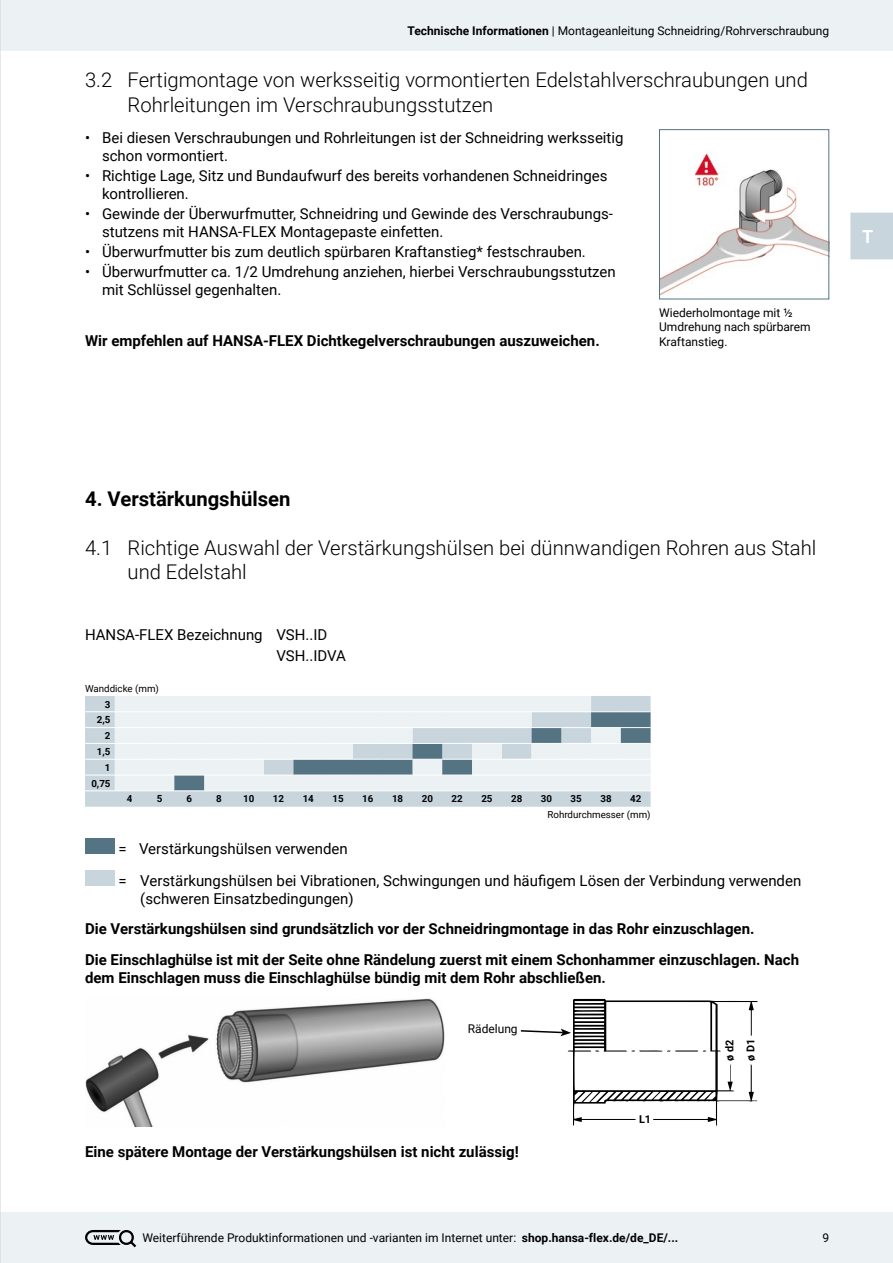
<style>
.page{position:relative;width:893px;height:1263px;background:#fff}
.page>*{position:absolute;margin:0;border:0;box-sizing:border-box;transform-origin:0 0}
.t1{font:300 20.25px/24.3px "Roboto";color:#000}
.t2{font:700 20.25px "Roboto";color:#000}
.t3{font:700 18px "Roboto";color:#fff}
.t4{font:15px/18px "Roboto";color:#000}
.t5{font:700 15px/30.8px "Roboto";color:#000}
.t6{font:12px/14.4px "Roboto";color:#000}
.t7{font:700 10.95px/20.9px "Roboto";color:#000}
.t8{font:700 9.75px/15.8px "Roboto";color:#000;text-align:right}
.t9{font:9.75px "Roboto";color:#000}
.s1{font-weight:700}
</style>
<div class="page">
<div style="left:0;top:0;width:893px;height:51px;background:#ecf1f4"></div>
<div style="left:0;top:1212px;width:893px;height:51px;background:#ecf1f4"></div>
<svg style="left:85px;top:1230px;width:52px;height:18px"></svg>
<div style="left:850px;top:212px;width:43px;height:48px;background:#c8d5dd"></div>
<svg style="left:115px;top:696px;width:536px;height:15px;background:#e7edf1"></svg>
<svg style="left:85px;top:711px;width:566px;height:96px;background:#d4dee3"></svg>
<hr style="left:531px;top:790px;width:30px;height:1px;background:#fff">
<hr style="left:561px;top:790px;width:30px;height:1px;background:#fff">
<hr style="left:591px;top:790px;width:30px;height:1px;background:#fff">
<hr style="left:621px;top:790px;width:30px;height:1px;background:#fff">
<hr style="left:85px;top:711px;width:30px;height:1px;background:#fff">
<hr style="left:85px;top:727px;width:30px;height:1px;background:#fff">
<hr style="left:85px;top:743px;width:30px;height:1px;background:#fff">
<hr style="left:85px;top:759px;width:30px;height:1px;background:#fff">
<hr style="left:85px;top:775px;width:30px;height:1px;background:#fff">
<hr style="left:85px;top:790px;width:30px;height:1px;background:#fff">
<div style="left:85px;top:838px;width:30px;height:16px;background:#557483"></div>
<div style="left:85px;top:870px;width:30px;height:16px;background:#c8d5dd"></div>
<img style="left:85px;top:999px;width:359px;height:127px">
<svg style="left:520px;top:999px;width:238px;height:127px"></svg>
<img style="left:661px;top:153px;width:166px;height:142px">
<div style="left:659px;top:129px;width:170px;height:170px;border:1px solid #557483"></div>
<hr style="left:0;top:0;width:1px;height:1263px;background:#c8d5dd">
<p class="t6" style="left:407px;top:23px;width:423px"><span class="s1">Technische Informationen</span> | Montageanleitung Schneidring/Rohrverschraubung</p>
<h1 class="t1" style="left:128px;top:67px;width:682px;text-indent:-43px">3.2 Fertigmontage von werksseitig vormontierten Edelstahlverschraubungen und<br>Rohrleitungen im Verschraubungsstutzen</h1>
<p class="t4" style="left:102px;top:128px;width:523px;text-indent:-17px">• Bei diesen Verschraubungen und Rohrleitungen ist der Schneidring werksseitig schon vormontiert.</p>
<p class="t4" style="left:102px;top:166px;width:507px;text-indent:-17px">• Richtige Lage, Sitz und Bundaufwurf des bereits vorhandenen Schneidringes kontrollieren.</p>
<p class="t4" style="left:102px;top:204px;width:512px;text-indent:-17px">• Gewinde der Überwurfmutter, Schneidring und Gewinde des Verschraubungs&shy;stutzens mit HANSA-FLEX Montagepaste einfetten.</p>
<p class="t4" style="left:85px;top:242px;width:502px">• Überwurfmutter bis zum deutlich spürbaren Kraftanstieg* festschrauben.</p>
<p class="t4" style="left:102px;top:262px;width:515px;text-indent:-17px">• Überwurfmutter ca. 1/2 Umdrehung anziehen, hierbei Verschraubungsstutzen mit Schlüssel gegenhalten.</p>
<p class="t5" style="left:85px;top:325px;width:516px">Wir empfehlen auf HANSA-FLEX Dichtkegelverschraubungen auszuweichen.</p>
<p class="t6" style="left:659px;top:305px;width:153px">Wiederholmontage mit ½<br>Umdrehung nach spürbarem<br>Kraftanstieg.</p>
<p class="t3" style="left:862px;top:224px;width:13px">T</p>
<h1 class="t2" style="left:85px;top:485px;width:207px">4. Verstärkungshülsen</h1>
<h1 class="t1" style="left:128px;top:534px;width:690px;text-indent:-43px">4.1 Richtige Auswahl der Verstärkungshülsen bei dünnwandigen Rohren aus Stahl und Edelstahl</h1>
<p class="t4" style="left:276px;top:624px;width:71px;line-height:20.1px;text-indent:-191px">HANSA-FLEX Bezeichnung VSH..ID<br>VSH..IDVA</p>
<p class="t9" style="left:85px;top:681px;width:75px">Wanddicke (mm)</p>
<p class="t8" style="left:91px;top:696px;width:21px">3<br>2,5<br>2<br>1,5<br>1<br>0,75</p>
<p class="t8" style="left:127px;top:791px;width:7px">4</p>
<p class="t8" style="left:157px;top:791px;width:7px">5</p>
<p class="t8" style="left:186px;top:791px;width:7px">6</p>
<p class="t8" style="left:216px;top:791px;width:7px">8</p>
<p class="t8" style="left:243px;top:791px;width:13px">10</p>
<p class="t8" style="left:273px;top:791px;width:13px">12</p>
<p class="t8" style="left:303px;top:791px;width:13px">14</p>
<p class="t8" style="left:332px;top:791px;width:13px">15</p>
<p class="t8" style="left:362px;top:791px;width:13px">16</p>
<p class="t8" style="left:392px;top:791px;width:13px">18</p>
<p class="t8" style="left:422px;top:791px;width:13px">20</p>
<p class="t8" style="left:452px;top:791px;width:13px">22</p>
<p class="t8" style="left:481px;top:791px;width:13px">25</p>
<p class="t8" style="left:511px;top:791px;width:13px">28</p>
<p class="t8" style="left:541px;top:791px;width:13px">30</p>
<p class="t8" style="left:571px;top:791px;width:13px">35</p>
<p class="t8" style="left:600px;top:791px;width:13px">38</p>
<p class="t8" style="left:630px;top:791px;width:13px">42</p>
<p class="t9" style="left:547px;top:808px;width:105px">Rohrdurchmesser (mm)</p>
<p class="t4" style="left:119px;top:832px;width:684px;line-height:31.5px">= Verstärkungshülsen verwenden<br>= Verstärkungshülsen bei Vibrationen, Schwingungen und häufigem Lösen der Verbindung verwenden</p>
<p class="t4" style="left:140px;top:889px;width:215px">(schweren Einsatzbedingungen)</p>
<p class="t5" style="left:85px;top:913px;width:716px">Die Verstärkungshülsen sind grundsätzlich vor der Schneidringmontage in das Rohr einzuschlagen.<br>Die Einschlaghülse ist mit der Seite ohne Rändelung zuerst mit einem Schonhammer einzuschlagen. Nach</p>
<p class="t5" style="left:85px;top:962px;width:522px">dem Einschlagen muss die Einschlaghülse bündig mit dem Rohr abschließen.</p>
<p class="t6" style="left:468px;top:1021px;width:51px">Rädelung</p>
<p class="t5" style="left:85px;top:1136px;width:435px">Eine spätere Montage der Verstärkungshülsen ist nicht zulässig!</p>
<p class="t7" style="left:639px;top:1108px;width:14px">L1</p>
<p class="t7" style="left:719px;top:1061px;width:24px;rotate:-90deg">ø d2 ø D1</p>
<p class="t6" style="left:142px;top:1230px;width:537px">Weiterführende Produktinformationen und -varianten im Internet unter: <span class="s1">shop.hansa-flex.de/de_DE/...</span></p>
<p class="t6" style="left:822px;top:1230px;width:8px">9</p>
</div>
